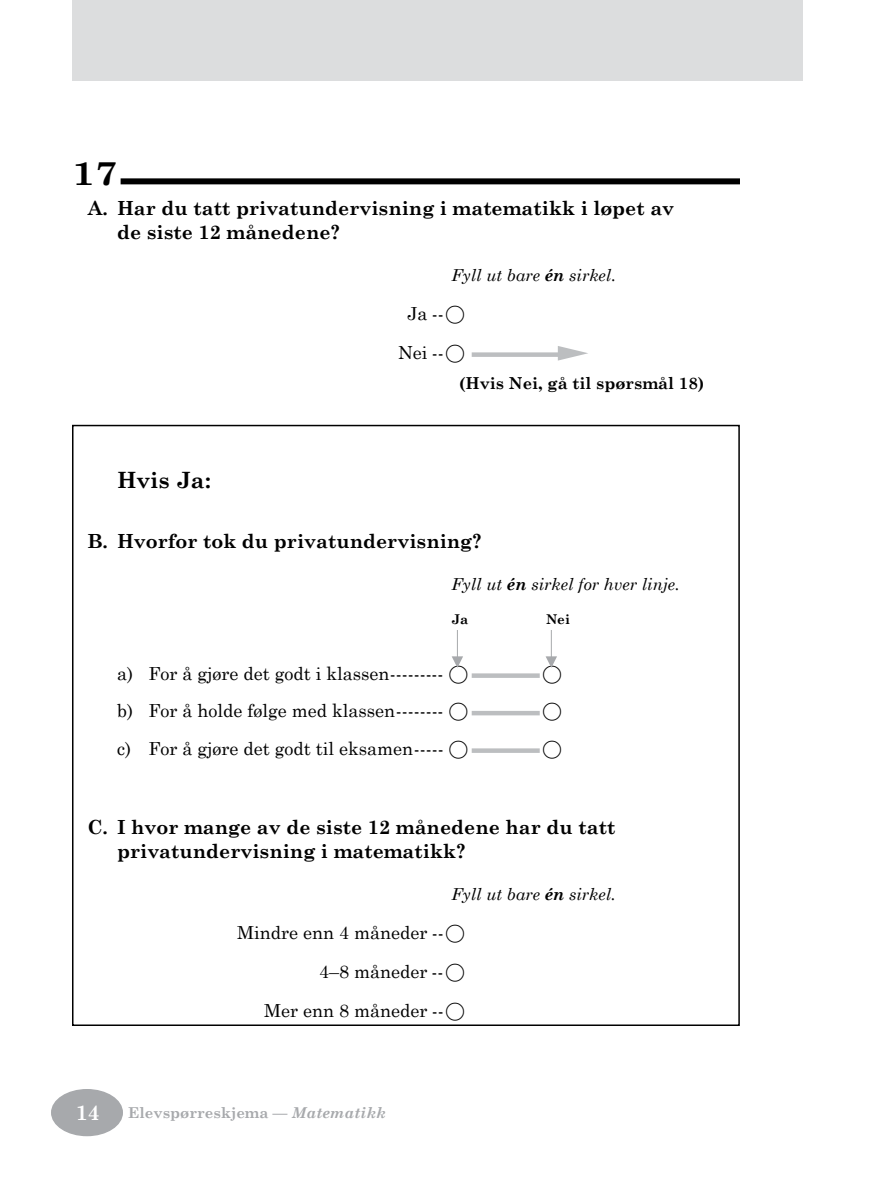
<style>
.page{position:relative;width:893px;height:1188px;background:#fff}
.page>*{position:absolute;margin:0;border:0;box-sizing:border-box;transform-origin:0 0}
.t1{font:700 33px "Century Schoolbook";color:#000;scale:1.2 1}
.t2{font:700 22.5px "Century Schoolbook";color:#000}
.t3{font:22.5px "TIMSS options";color:#000}
.t4{font:700 21px "Century Schoolbook";color:#fff}
.t5{font:700 19.5px/24px "Century Schoolbook";color:#000}
.t6{font:18px/39px "Century Schoolbook";color:#000;text-align:center}
.t7{font:italic 16.5px "Century Schoolbook";color:#000}
.t8{font:700 16.5px "Century Schoolbook";color:#000}
.t9{font:700 15px "Century Schoolbook";color:#a7a9ac}
.t10{font:700 13.5px "Century Schoolbook";color:#000}
.s1{font-weight:700}
.s2{font-family:"TIMSS options";font-size:22.5px}
.s3{font-style:italic}
</style>
<div class="page">
<div style="left:52px;top:1090px;width:70px;height:46px;background:#a7a9ac;border-radius:50%"></div>
<div style="left:51px;top:1089px;width:72px;height:47px;border:2px solid #a7a9ac;border-radius:50%"></div>
<div style="left:72px;top:0;width:731px;height:81px;background:#dcddde"></div>
<svg style="left:558px;top:346px;width:30px;height:15px"></svg>
<div style="left:121px;top:178px;width:619px;height:6px;background:#000"></div>
<div style="left:472px;top:352px;width:86px;height:5px;background:#bcbec0"></div>
<div style="left:472px;top:673px;width:68px;height:5px;background:#bcbec0"></div>
<hr style="left:472px;top:711px;width:68px;height:4px;background:#bcbec0">
<div style="left:472px;top:748px;width:68px;height:5px;background:#bcbec0"></div>
<svg style="left:545px;top:656px;width:12px;height:12px"></svg>
<hr style="left:551px;top:630px;width:1px;height:33px;background:#a7a9ac">
<svg style="left:452px;top:656px;width:11px;height:12px"></svg>
<hr style="left:457px;top:630px;width:1px;height:32px;background:#a7a9ac">
<h1 class="t1" style="left:72px;top:147px;width:39px">17</h1>
<p class="t5" style="left:117px;top:195px;width:559px;text-indent:-29px">A. Har du tatt privatundervisning i matematikk i løpet av de siste 12 månedene?</p>
<p class="t7" style="left:452px;top:262px;width:166px">Fyll ut bare <span class="s1">én</span> sirkel.</p>
<p class="t6" style="left:398px;top:292px;width:68px">Ja --<span class="s2">A<br></span>Nei --<span class="s2">A</span></p>
<p class="t8" style="left:459px;top:370px;width:247px">(Hvis Nei, gå til spørsmål 18)</p>
<p class="t2" style="left:117px;top:462px;width:95px">Hvis Ja:</p>
<p class="t5" style="left:87px;top:528px;width:396px">B. Hvorfor tok du privatundervisning?</p>
<p class="t7" style="left:452px;top:571px;width:230px">Fyll ut <span class="s1">én</span> sirkel for hver linje.</p>
<p class="t10" style="left:452px;top:609px;width:18px">Ja</p>
<p class="t10" style="left:546px;top:609px;width:25px">Nei</p>
<p class="t6" style="left:117px;top:652px;width:353px">a) For å gjøre det godt i klassen --------- <span class="s2">A</span></p>
<p class="t3" style="left:543px;top:662px;width:20px">A</p>
<p class="t6" style="left:117px;top:690px;width:353px">b) For å holde følge med klassen -------- <span class="s2">A</span></p>
<p class="t3" style="left:543px;top:699px;width:20px">A</p>
<p class="t6" style="left:117px;top:727px;width:353px">c) For å gjøre det godt til eksamen ----- <span class="s2">A</span></p>
<p class="t3" style="left:543px;top:737px;width:20px">A</p>
<p class="t5" style="left:117px;top:814px;width:500px;text-indent:-30px">C. I hvor mange av de siste 12 månedene har du tatt privatundervisning i matematikk?</p>
<p class="t7" style="left:452px;top:882px;width:166px">Fyll ut bare <span class="s1">én</span> sirkel.</p>
<p class="t6" style="left:237px;top:912px;width:229px;text-align:right">Mindre enn 4 måneder --<span class="s2">A<br></span>4–8 måneder --<span class="s2">A<br></span>Mer enn 8 måneder --<span class="s2">A</span></p>
<p class="t4" style="left:76px;top:1096px;width:26px">1 42</p>
<p class="t9" style="left:128px;top:1101px;width:259px">Elevspørreskjema <span class="s3">— Matematikk</span></p>
</div>
